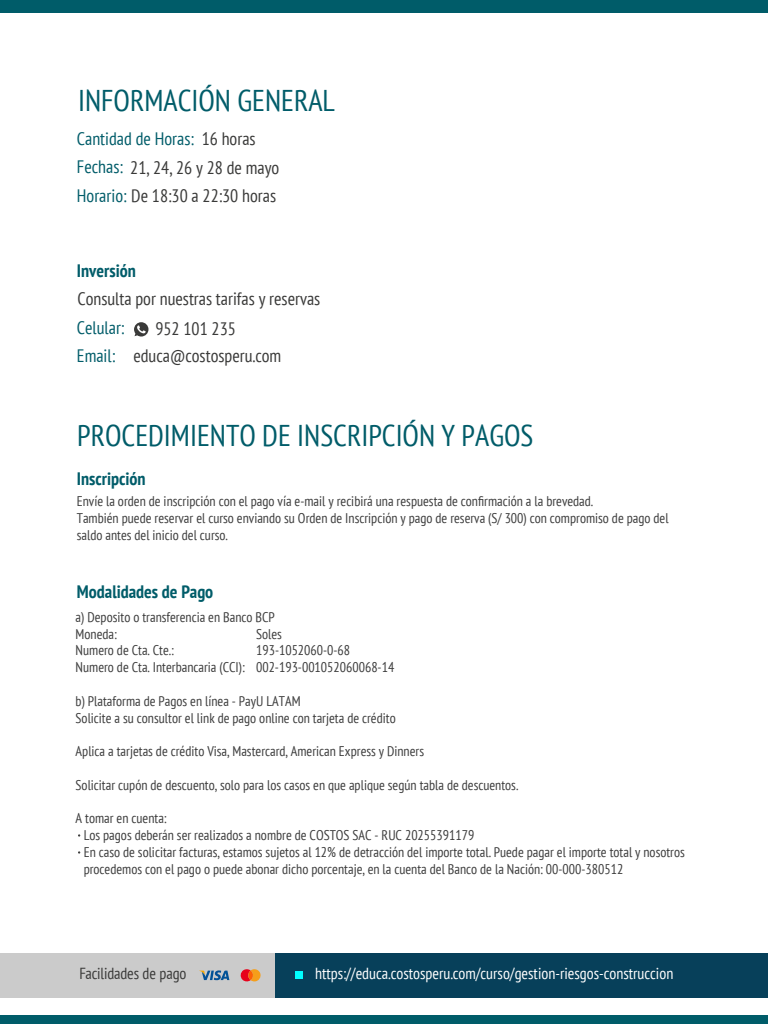
<style>
.page{position:relative;width:768px;height:1024px;background:#fff}
.page>*{position:absolute;margin:0;border:0;box-sizing:border-box;transform-origin:0 0}
.t1{font:condensed 30px "PT Sans";color:#005c69}
.t2{font:condensed 18px "PT Sans";color:#3a3a39}
.t3{font:condensed 18px "PT Sans";color:#005c69}
.t4{font:700 condensed 18px "PT Sans";color:#005c69}
.t5{font:condensed 16px "PT Sans";color:#fff}
.t6{font:condensed 16px "PT Sans";letter-spacing:-.005em;color:#3a3a39}
.t7{font:condensed 14px/16.8px "PT Sans";color:#3d3d3d}
.s1{color:#3a3a39}
.s2{color:#005c69}
</style>
<div class="page">
<div style="left:256px;top:953px;width:512px;height:45px;background:#07405a"></div>
<div style="left:0;top:953px;width:274px;height:45px;background:#cbcbcb"></div>
<svg style="left:199px;top:970px;width:30px;height:10px"></svg>
<svg style="left:240px;top:969px;width:21px;height:13px"></svg>
<div style="left:295px;top:971px;width:8px;height:7px;background:#0ff"></div>
<svg style="left:134px;top:322px;width:14px;height:15px"></svg>
<div style="left:0;top:0;width:768px;height:13px;background:#005c69"></div>
<div style="left:0;top:1015px;width:768px;height:9px;background:#005c69"></div>
<h1 class="t1" style="left:78px;top:82px;width:259px">INFORMACIÓN GENERAL</h1>
<p class="t3" style="left:77px;top:128px;width:180px">Cantidad de Horas: <span class="s1">16 horas</span></p>
<p class="t2" style="left:77px;top:156px;width:204px"><span class="s2">Fechas:</span> 21, 24, 26 y 28 de mayo</p>
<p class="t2" style="left:77px;top:184px;width:201px"><span class="s2">Horario:</span> De 18:30 a 22:30 horas</p>
<p class="t4" style="left:77px;top:259px;width:60px">Inversión</p>
<p class="t2" style="left:77px;top:287px;width:244px">Consulta por nuestras tarifas y reservas</p>
<p class="t3" style="left:77px;top:316px;width:49px">Celular:</p>
<p class="t3" style="left:77px;top:344px;width:40px">Email:</p>
<p class="t2" style="left:155px;top:317px;width:82px">952 101 235</p>
<p class="t2" style="left:133px;top:344px;width:149px">educa@costosperu.com</p>
<h1 class="t1" style="left:77px;top:417px;width:458px">PROCEDIMIENTO DE INSCRIPCIÓN Y PAGOS</h1>
<p class="t4" style="left:77px;top:467px;width:70px">Inscripción</p>
<p class="t7" style="left:77px;top:493px;width:593px">Envíe la orden de inscripción con el pago vía e-mail y recibirá una respuesta de confirmación a la brevedad.<br>También puede reservar el curso enviando su Orden de Inscripción y pago de reserva (S/ 300) con compromiso de pago del saldo antes del inicio del curso.</p>
<p class="t4" style="left:77px;top:580px;width:138px">Modalidades de Pago</p>
<p class="t7" style="left:76px;top:608px;width:201px">a) Deposito o transferencia en Banco BCP<br>Moneda:</p>
<p class="t7" style="left:256px;top:625px;width:27px">Soles</p>
<p class="t7" style="left:76px;top:642px;width:320px;text-indent:180px">193-1052060-0-68<br>Numero de Cta. Interbancaria (CCI): 002-193-001052060068-14</p>
<p class="t7" style="left:76px;top:692px;width:322px">b) Plataforma de Pagos en línea - PayU LATAM<br>Solicite a su consultor el link de pago online con tarjeta de crédito</p>
<p class="t7" style="left:76px;top:743px;width:350px">Aplica a tarjetas de crédito Visa, Mastercard, American Express y Dinners</p>
<p class="t7" style="left:76px;top:776px;width:444px">Solicitar cupón de descuento, solo para los casos en que aplique según tabla de descuentos.</p>
<p class="t7" style="left:84px;top:810px;width:603px;text-indent:-8px">A tomar en cuenta:<br>Los pagos deberán ser realizados a nombre de COSTOS SAC - RUC 20255391179<br>En caso de solicitar facturas, estamos sujetos al 12% de detracción del importe total. Puede pagar el importe total y nosotros procedemos con el pago o puede abonar dicho porcentaje, en la cuenta del Banco de la Nación: 00-000-380512</p>
<p class="t7" style="left:76px;top:642px;width:100px">Numero de Cta. Cte.:</p>
<p class="t6" style="left:79px;top:963px;width:109px">Facilidades de pago</p>
<p class="t5" style="left:315px;top:963px;width:360px">https://educa.costosperu.com/curso/gestion-riesgos-construccion</p>
</div>
